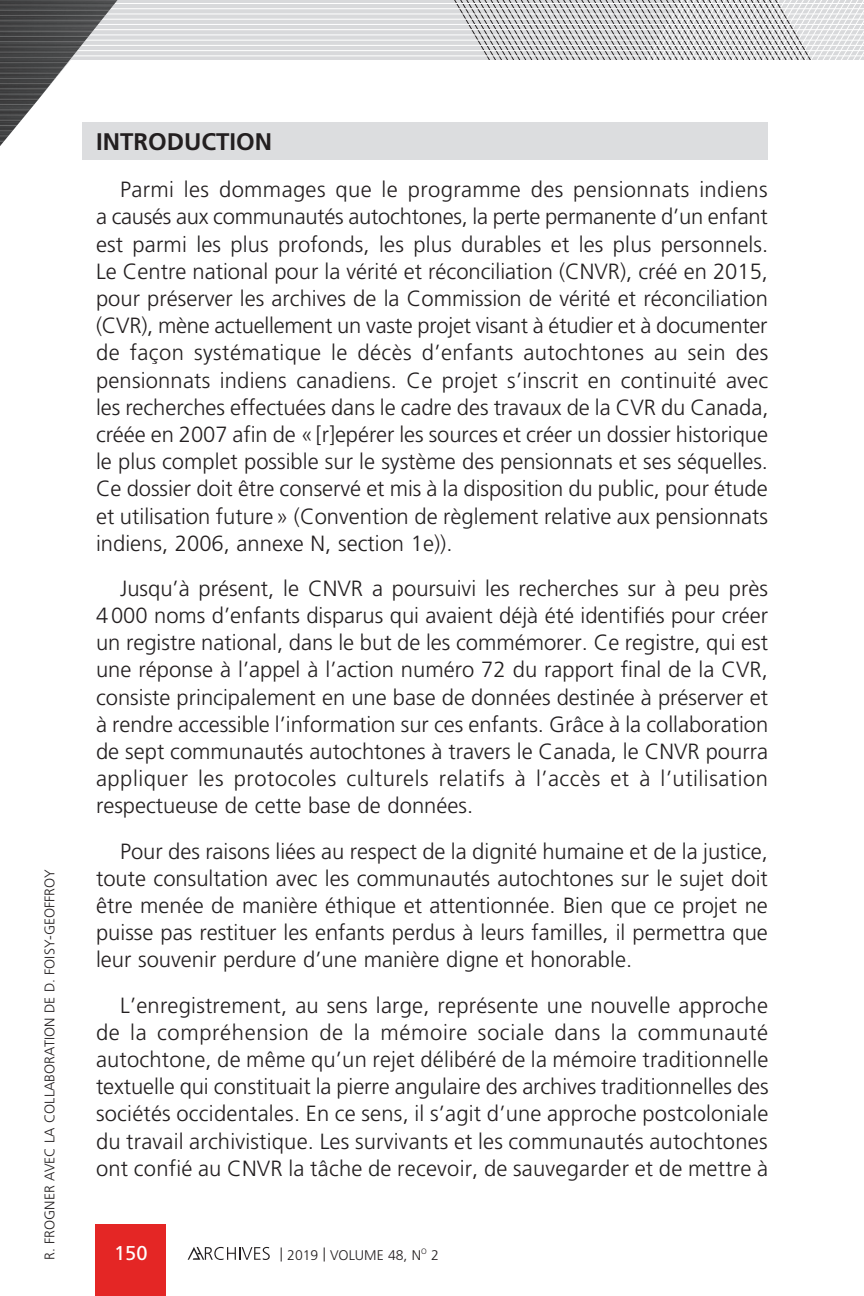
<style>
.page{position:relative;width:864px;height:1296px;background:#fff}
.page>*{position:absolute;margin:0;border:0;box-sizing:border-box;transform-origin:0 0}
.t1{font:700 24px "Frutiger LT Std";color:#231f20}
.t2{font:300 22px/27.2px "Frutiger LT Std";color:#231f20;text-align:justify}
.t3{font:20px "Frutiger LT Std";color:#fff}
.t4{font:300 14px "Frutiger LT Std";color:#231f20}
</style>
<div class="page">
<svg style="left:220px;top:0;width:434px;height:60px;background:#ccccce"></svg>
<hr style="left:0;top:3px;width:864px;height:1px;background:#fff">
<hr style="left:0;top:8px;width:864px;height:1px;background:#fff">
<hr style="left:0;top:14px;width:864px;height:1px;background:#fff">
<hr style="left:0;top:19px;width:864px;height:1px;background:#fff">
<hr style="left:0;top:24px;width:864px;height:1px;background:#fff">
<hr style="left:0;top:29px;width:864px;height:1px;background:#fff">
<hr style="left:0;top:34px;width:864px;height:1px;background:#fff">
<hr style="left:0;top:40px;width:864px;height:1px;background:#fff">
<hr style="left:0;top:45px;width:864px;height:1px;background:#fff">
<hr style="left:0;top:50px;width:864px;height:1px;background:#fff">
<hr style="left:0;top:55px;width:864px;height:1px;background:#fff">
<svg style="left:755px;top:0;width:109px;height:60px"></svg>
<svg style="left:0;top:1px;width:220px;height:145px"></svg>
<hr style="left:0;top:5px;width:220px;height:1px;background:#fff">
<hr style="left:0;top:10px;width:220px;height:1px;background:#fff">
<hr style="left:0;top:15px;width:220px;height:1px;background:#fff">
<hr style="left:0;top:20px;width:220px;height:1px;background:#fff">
<hr style="left:0;top:26px;width:220px;height:1px;background:#fff">
<hr style="left:0;top:31px;width:220px;height:1px;background:#fff">
<hr style="left:0;top:36px;width:220px;height:1px;background:#fff">
<hr style="left:0;top:41px;width:220px;height:1px;background:#fff">
<hr style="left:0;top:46px;width:220px;height:1px;background:#fff">
<hr style="left:0;top:52px;width:220px;height:1px;background:#fff">
<hr style="left:0;top:57px;width:220px;height:1px;background:#fff">
<hr style="left:0;top:62px;width:220px;height:1px;background:#fff">
<hr style="left:0;top:67px;width:220px;height:1px;background:#fff">
<hr style="left:0;top:73px;width:220px;height:1px;background:#fff">
<hr style="left:0;top:78px;width:220px;height:1px;background:#fff">
<hr style="left:0;top:83px;width:220px;height:1px;background:#fff">
<hr style="left:0;top:88px;width:220px;height:1px;background:#fff">
<hr style="left:0;top:94px;width:220px;height:1px;background:#fff">
<hr style="left:0;top:99px;width:220px;height:1px;background:#fff">
<hr style="left:0;top:104px;width:220px;height:1px;background:#fff">
<hr style="left:0;top:109px;width:220px;height:1px;background:#fff">
<hr style="left:0;top:115px;width:220px;height:1px;background:#fff">
<hr style="left:0;top:120px;width:220px;height:1px;background:#fff">
<hr style="left:0;top:125px;width:220px;height:1px;background:#fff">
<hr style="left:0;top:130px;width:220px;height:1px;background:#fff">
<hr style="left:0;top:136px;width:220px;height:1px;background:#fff">
<hr style="left:0;top:141px;width:220px;height:1px;background:#fff">
<div style="left:96px;top:1224px;width:70px;height:72px;background:#e42625"></div>
<svg style="left:188px;top:1247px;width:82px;height:13px"></svg>
<div style="left:82px;top:122px;width:686px;height:38px;background:#dcdddf"></div>
<p class="t4" style="left:42px;top:1260px;width:392px;rotate:-90deg">R. FROGNER AVEC LA COLLABORATION DE D. FOISY-GEOFFROY</p>
<p class="t1" style="left:96px;top:128px;width:178px">INTRODUCTION</p>
<p class="t2" style="left:96px;top:176px;width:674px;text-indent:24px">Parmi les dommages que le programme des pensionnats indiens a causés aux communautés autochtones, la perte permanente d’un enfant est parmi les plus profonds, les plus durables et les plus personnels.<br>Le Centre national pour la vérité et réconciliation (CNVR), créé en 2015, pour préserver les archives de la Commission de vérité et réconciliation (CVR), mène actuellement un vaste projet visant à étudier et à documenter de façon systématique le décès d’enfants autochtones au sein des pensionnats indiens canadiens. Ce projet s’inscrit en continuité avec les recherches effectuées dans le cadre des travaux de la CVR du Canada, créée en 2007 afin de «[r]epérer les sources et créer un dossier historique le plus complet possible sur le système des pensionnats et ses séquelles.<br>Ce dossier doit être conservé et mis à la disposition du public, pour étude et utilisation future» (Convention de règlement relative aux pensionnats indiens, 2006, annexe N, section 1e)).</p>
<p class="t2" style="left:96px;top:575px;width:674px;text-indent:24px">Jusqu’à présent, le CNVR a poursuivi les recherches sur à peu près 4000 noms d’enfants disparus qui avaient déjà été identifiés pour créer un registre national, dans le but de les commémorer. Ce registre, qui est une réponse à l’appel à l’action numéro 72 du rapport final de la CVR, consiste principalement en une base de données destinée à préserver et à rendre accessible l’information sur ces enfants. Grâce à la collaboration de sept communautés autochtones à travers le Canada, le CNVR pourra appliquer les protocoles culturels relatifs à l’accès et à l’utilisation respectueuse de cette base de données.</p>
<p class="t2" style="left:96px;top:838px;width:673px;text-indent:24px">Pour des raisons liées au respect de la dignité humaine et de la justice, toute consultation avec les communautés autochtones sur le sujet doit être menée de manière éthique et attentionnée. Bien que ce projet ne puisse pas restituer les enfants perdus à leurs familles, il permettra que leur souvenir perdure d’une manière digne et honorable.</p>
<p class="t2" style="left:96px;top:992px;width:674px;text-indent:24px">L’enregistrement, au sens large, représente une nouvelle approche de la compréhension de la mémoire sociale dans la communauté autochtone, de même qu’un rejet délibéré de la mémoire traditionnelle textuelle qui constituait la pierre angulaire des archives traditionnelles des sociétés occidentales. En ce sens, il s’agit d’une approche postcoloniale du travail archivistique. Les survivants et les communautés autochtones ont confié au CNVR la tâche de recevoir, de sauvegarder et de mettre à</p>
<p class="t3" style="left:114px;top:1241px;width:35px">150</p>
<p class="t4" style="left:280px;top:1247px;width:160px">| 2019 | VOLUME 48, N<sup>O</sup> 2</p>
</div>
